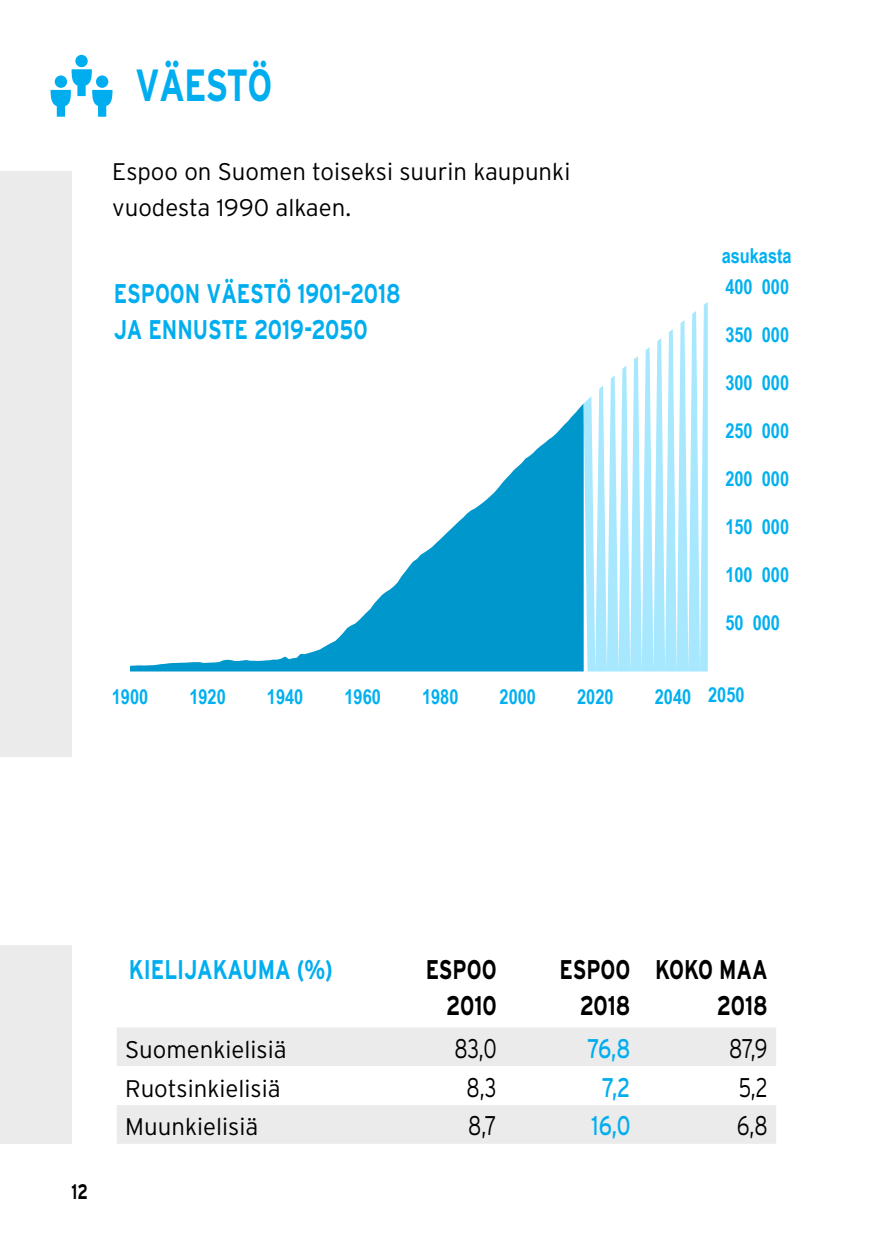
<style>
.page{position:relative;width:893px;height:1259px;background:#fff}
.page>*{position:absolute;margin:0;border:0;box-sizing:border-box;transform-origin:0 0}
.t1{font:700 45px "Interstate";color:#00aeef;scale:.77 1}
.t2{font:700 27px/36px "Interstate";color:#00aeef;scale:.77 1}
.t3{font:700 27px/36px "Interstate";color:#000;text-align:right;scale:.77 1}
.t4{font:300 27px "Interstate";color:#000;scale:.77 1}
.t5{font:27px "Interstate";color:#00aeef;scale:.77 1}
.t6{font:300 24px/36px "Interstate";color:#000}
.t7{font:700 21px "Interstate";color:#000;scale:.73 1}
.t8{font:700 20.7px "Arial Narrow";color:#00b0f0}
</style>
<div class="page">
<div style="left:0;top:171px;width:71px;height:585px;background:#ebebec"></div>
<div style="left:0;top:945px;width:71px;height:198px;background:#ebebec"></div>
<svg style="left:130px;top:302px;width:578px;height:370px"></svg>
<div style="left:117px;top:1027px;width:659px;height:116px;background:#ebebec"></div>
<svg style="left:117px;top:1066px;width:659px;height:39px"></svg>
<div style="left:75px;top:55px;width:13px;height:12px;background:#00aeef;border-radius:50%"></div>
<svg style="left:51px;top:69px;width:61px;height:48px"></svg>
<h1 class="t1" style="left:135px;top:60px;width:180px">VÄESTÖ</h1>
<p class="t6" style="left:112px;top:153px;width:460px">Espoo on Suomen toiseksi suurin kaupunki vuodesta 1990 alkaen.</p>
<p class="t2" style="left:114px;top:275px;width:374px">ESPOON VÄESTÖ 1901–2018<br>JA ENNUSTE 2019-2050</p>
<p class="t8" style="left:722px;top:240px;width:72px">asukasta</p>
<p class="t8" style="left:725px;top:271px;width:65px">400 000</p>
<p class="t8" style="left:725px;top:319px;width:65px">350 000</p>
<p class="t8" style="left:725px;top:367px;width:65px">300 000</p>
<p class="t8" style="left:725px;top:415px;width:65px">250 000</p>
<p class="t8" style="left:725px;top:463px;width:65px">200 000</p>
<p class="t8" style="left:725px;top:511px;width:65px">150 000</p>
<p class="t8" style="left:725px;top:559px;width:65px">100 000</p>
<p class="t8" style="left:725px;top:607px;width:56px">50 000</p>
<p class="t8" style="left:112px;top:680px;width:38px">1900</p>
<p class="t8" style="left:189px;top:680px;width:38px">1920</p>
<p class="t8" style="left:267px;top:680px;width:38px">1940</p>
<p class="t8" style="left:345px;top:680px;width:38px">1960</p>
<p class="t8" style="left:422px;top:680px;width:38px">1980</p>
<p class="t8" style="left:500px;top:680px;width:38px">2000</p>
<p class="t8" style="left:577px;top:680px;width:38px">2020</p>
<p class="t8" style="left:655px;top:680px;width:38px">2040</p>
<p class="t8" style="left:708px;top:679px;width:38px">2050</p>
<p class="t7" style="left:71px;top:1180px;width:24px">12</p>
<p class="t2" style="left:129px;top:951px;width:267px">KIELIJAKAUMA (%)</p>
<p class="t3" style="left:426px;top:951px;width:94px">ESPOO<br>2010</p>
<p class="t3" style="left:559px;top:951px;width:94px">ESPOO<br>2018</p>
<p class="t3" style="left:655px;top:951px;width:148px">KOKO MAA<br>2018</p>
<p class="t6" style="left:125px;top:1031px;width:163px">Suomenkielisiä</p>
<p class="t4" style="left:454px;top:1033px;width:56px">83,0</p>
<p class="t5" style="left:587px;top:1033px;width:57px">76,8</p>
<p class="t4" style="left:729px;top:1033px;width:51px">87,9</p>
<p class="t6" style="left:125px;top:1070px;width:157px">Ruotsinkielisiä</p>
<p class="t4" style="left:466px;top:1071px;width:41px">8,3</p>
<p class="t5" style="left:602px;top:1072px;width:38px">7,2</p>
<p class="t4" style="left:739px;top:1071px;width:39px">5,2</p>
<p class="t6" style="left:125px;top:1108px;width:135px">Muunkielisiä</p>
<p class="t4" style="left:468px;top:1110px;width:39px">8,7</p>
<p class="t5" style="left:592px;top:1110px;width:52px">16,0</p>
<p class="t4" style="left:737px;top:1110px;width:42px">6,8</p>
</div>
